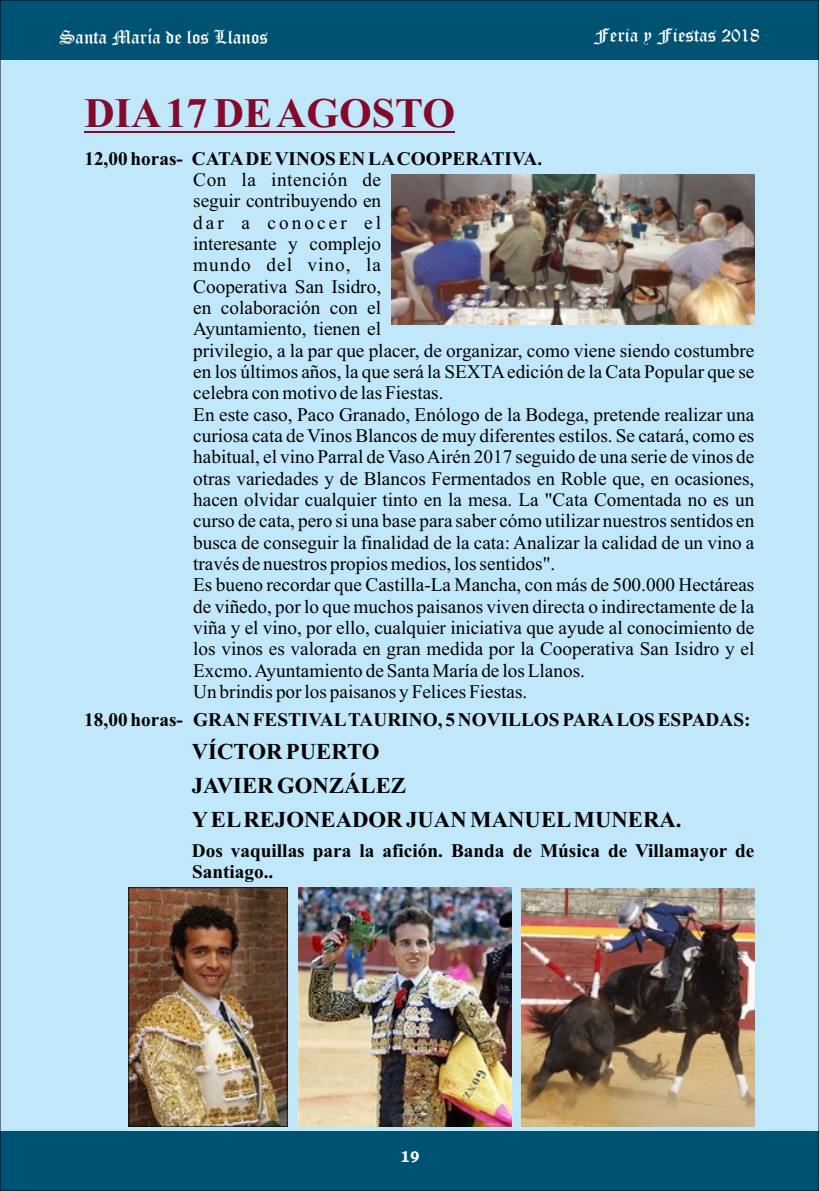
<style>
.page{position:relative;width:819px;height:1191px;background:#c1e8fa}
.page>*{position:absolute;margin:0;border:0;box-sizing:border-box;transform-origin:0 0}
.t1{font:700 42px "Times New Roman";color:#830a2b}
.t2{font:700 22.75px/33.9px "Times New Roman";color:#000}
.t3{font:19.25px/21.3px "Times New Roman";color:#000}
.t4{font:700 19.25px/21.3px "Times New Roman";color:#000}
.t5{font:19.25px "Old English Text";color:#fff}
.t6{font:800 15.75px "Cushing IT Cby BT";color:#fff}
</style>
<div class="page">
<div style="left:0;top:1131px;width:819px;height:60px;background:#005273"></div>
<div style="left:0;top:0;width:819px;height:60px;background:#005273"></div>
<hr style="left:84px;top:131px;width:371px;height:1px;background:#830a2b">
<img style="left:391px;top:175px;width:363px;height:149px">
<img style="left:128px;top:887px;width:159px;height:239px">
<img style="left:299px;top:887px;width:212px;height:239px">
<img style="left:521px;top:888px;width:233px;height:238px">
<p class="t5" style="left:60px;top:30px;width:210px">Santa María de los Llanos</p>
<p class="t5" style="left:593px;top:29px;width:167px">Feria y Fiestas 2018</p>
<h1 class="t1" style="left:84px;top:98px;width:372px">DIA17 DE AGOSTO</h1>
<p class="t4" style="left:84px;top:150px;width:459px">12,00 horas- CATADE VINOS EN LACOOPERATIVA.</p>
<p class="t3" style="left:193px;top:171px;width:562px">Con la intención de<br>seguir contribuyendo en<br>dar a conocer el<br>interesante y complejo<br>mundo del vino, la<br>Cooperativa San Isidro,<br>en colaboración con el<br>Ayuntamiento, tienen el<br>privilegio, a la par que placer, de organizar, como viene siendo costumbre en los últimos años, la que será la SEXTAedición de la Cata Popular que se celebra con motivo de las Fiestas.<br>En este caso, Paco Granado, Enólogo de la Bodega, pretende realizar una curiosa cata de Vinos Blancos de muy diferentes estilos. Se catará, como es habitual, el vino Parral de Vaso Airén 2017 seguido de una serie de vinos de otras variedades y de Blancos Fermentados en Roble que, en ocasiones, hacen olvidar cualquier tinto en la mesa. La "Cata Comentada no es un curso de cata, pero si una base para saber cómo utilizar nuestros sentidos en busca de conseguir la finalidad de la cata: Analizar la calidad de un vino a través de nuestros propios medios, los sentidos".<br>Es bueno recordar que Castilla-La Mancha, con más de 500.000 Hectáreas de viñedo, por lo que muchos paisanos viven directa o indirectamente de la viña y el vino, por ello, cualquier iniciativa que ayude al conocimiento de los vinos es valorada en gran medida por la Cooperativa San Isidro y el Excmo. Ayuntamiento de Santa María de los Llanos.<br>Un brindis por los paisanos y Felices Fiestas.</p>
<p class="t4" style="left:84px;top:710px;width:667px">18,00 horas- GRAN FESTIVALTAURINO, 5 NOVILLOS PARALOS ESPADAS:</p>
<p class="t2" style="left:192px;top:736px;width:491px">VÍCTOR PUERTO<br>JAVIER GONZÁLEZ<br>YELREJONEADOR JUAN MANUELMUNERA.</p>
<p class="t4" style="left:192px;top:841px;width:564px">Dos vaquillas para la afición. Banda de Música de Villamayor de<br>Santiago..</p>
<p class="t6" style="left:400px;top:1149px;width:20px">19</p>
</div>
